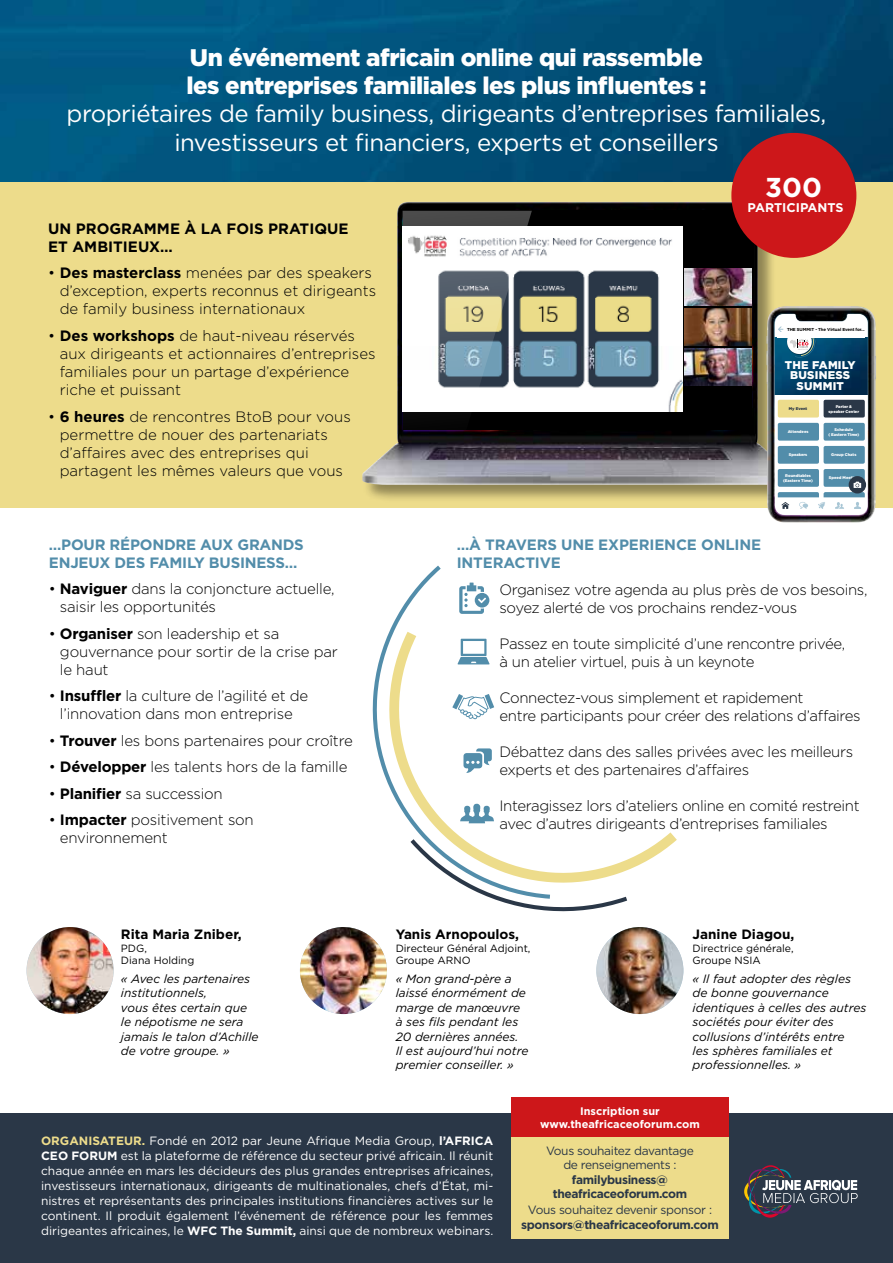
<style>
.page{position:relative;width:893px;height:1263px;background:#fff}
.page>*{position:absolute;margin:0;border:0;box-sizing:border-box;transform-origin:0 0}
.t1{font:700 27.3px "Gotham";color:#fff}
.t2{font:24px/28.2px "Gotham";letter-spacing:-.02em;color:#fff;text-align:center}
.t3{font:900 24px/28.2px "Gotham";letter-spacing:-.02em;color:#fff}
.t4{font:300 15px/18px "Gotham";letter-spacing:-.015em;color:#000}
.t5{font:700 15px/18px "Gotham";letter-spacing:-.015em;color:#528daa}
.t6{font:700 15px/18px "Gotham";color:#000}
.t7{font:700 13.5px "Gotham";color:#000}
.t8{font:700 12.6px "Gotham";color:#fff}
.t9{font:12px/15px "Gotham";color:#fff;text-align:justify}
.t10{font:italic 12px/14.4px "Gotham";color:#000}
.t11{font:12px/14.4px "Gotham";letter-spacing:-.03em;color:#2a3747;text-align:center}
.t12{font:700 12px/14.4px "Gotham";letter-spacing:-.03em;color:#2a3747;text-align:center}
.t13{font:900 11.25px/10.8px "Gotham";letter-spacing:.02em;color:#fff;text-align:center}
.t14{font:700 10.95px/13.2px "Gotham";color:#fff;text-align:center}
.t15{font:10.5px/12.6px "Gotham";color:#000}
.t16{font:700 4.35px "Gotham";letter-spacing:-.02em;color:#000}
.t17{font:900 3.9px/4.8px "Gotham";color:#fff;text-align:center}
.t18{font:900 3.9px "Gotham";color:#2a3747}
.s1{font-weight:700}
.s2{font-weight:700;color:#eddc8b}
</style>
<div class="page">
<svg style="left:627px;top:832px;width:50px;height:38px"></svg>
<svg style="left:372px;top:566px;width:118px;height:273px"></svg>
<svg style="left:410px;top:839px;width:217px;height:73px"></svg>
<svg style="left:459px;top:583px;width:30px;height:31px"></svg>
<svg style="left:458px;top:639px;width:32px;height:25px"></svg>
<svg style="left:452px;top:694px;width:42px;height:25px"></svg>
<svg style="left:460px;top:803px;width:34px;height:20px"></svg>
<svg style="left:463px;top:748px;width:29px;height:25px"></svg>
<img style="left:0;top:0;width:893px;height:182px">
<div style="left:0;top:1113px;width:893px;height:150px;background:#2a3747"></div>
<div style="left:0;top:182px;width:893px;height:326px;background:#eddc8b"></div>
<div style="left:362px;top:202px;width:448px;height:301px;background:#000;opacity:.4"></div>
<img style="left:362px;top:202px;width:430px;height:283px">
<div style="left:403px;top:211px;width:348px;height:219px;background:#000"></div>
<img style="left:684px;top:269px;width:67px;height:37px">
<img style="left:684px;top:349px;width:67px;height:37px">
<img style="left:684px;top:309px;width:67px;height:37px">
<img style="left:766px;top:306px;width:110px;height:217px">
<div style="left:778px;top:400px;width:41px;height:17px;background:#eddc8b;border-radius:2px"></div>
<div style="left:824px;top:400px;width:41px;height:17px;background:#2a3747;border-radius:2px"></div>
<div style="left:778px;top:423px;width:41px;height:18px;background:#528daa;border-radius:2px"></div>
<div style="left:824px;top:423px;width:41px;height:18px;background:#528daa;border-radius:2px"></div>
<div style="left:778px;top:446px;width:41px;height:18px;background:#528daa;border-radius:2px"></div>
<div style="left:824px;top:446px;width:41px;height:18px;background:#528daa;border-radius:2px"></div>
<div style="left:778px;top:469px;width:41px;height:18px;background:#528daa;border-radius:2px"></div>
<div style="left:824px;top:469px;width:41px;height:18px;background:#528daa;border-radius:2px"></div>
<div style="left:849px;top:476px;width:17px;height:17px;background:#2a3747;border-radius:50%"></div>
<svg style="left:778px;top:482px;width:87px;height:27px"></svg>
<div style="left:776px;top:324px;width:88px;height:13px;background:#fff"></div>
<svg style="left:778px;top:327px;width:38px;height:30px"></svg>
<svg style="left:744px;top:1165px;width:114px;height:53px"></svg>
<div style="left:731px;top:133px;width:125px;height:125px;background:#cd171a;border-radius:50%"></div>
<div style="left:511px;top:1135px;width:218px;height:103px;background:#eddc8b"></div>
<img style="left:532px;top:227px;width:150px;height:184px">
<svg style="left:403px;top:211px;width:129px;height:203px"></svg>
<div style="left:511px;top:1097px;width:218px;height:40px;background:#cd171a"></div>
<img style="left:27px;top:927px;width:87px;height:87px;border-radius:44px">
<img style="left:596px;top:927px;width:87px;height:87px;border-radius:44px">
<img style="left:300px;top:927px;width:87px;height:87px;border-radius:44px">
<h2 class="t3" style="left:186px;top:43px;width:522px">Un événement africain online qui rassemble les entreprises familiales les plus influentes :</h2>
<h2 class="t2" style="left:67px;top:99px;width:761px">propriétaires de family business, dirigeants d’entreprises familiales, investisseurs et financiers, experts et conseillers</h2>
<h1 class="t1" style="left:765px;top:169px;width:58px">300</h1>
<p class="t8" style="left:747px;top:199px;width:98px">PARTICIPANTS</p>
<p class="t6" style="left:48px;top:220px;width:302px">UN PROGRAMME À LA FOIS PRATIQUE<br>ET AMBITIEUX…</p>
<p class="t4" style="left:60px;top:264px;width:318px;text-indent:-12px">• <span class="s1">Des masterclass</span> menées par des speakers d’exception, experts reconnus et dirigeants de family business internationaux</p>
<p class="t4" style="left:60px;top:326px;width:317px;text-indent:-12px">• <span class="s1">Des workshops</span> de haut-niveau réservés aux dirigeants et actionnaires d’entreprises familiales pour un partage d’expérience riche et puissant</p>
<p class="t4" style="left:60px;top:407px;width:293px;text-indent:-12px">• <span class="s1">6 heures</span> de rencontres BtoB pour vous permettre de nouer des partenariats d’affaires avec des entreprises qui partagent les mêmes valeurs que vous</p>
<p class="t5" style="left:49px;top:535px;width:256px">…POUR RÉPONDRE AUX GRANDS<br>ENJEUX DES FAMILY BUSINESS…</p>
<p class="t4" style="left:60px;top:579px;width:276px;text-indent:-11px">• <span class="s1">Naviguer</span> dans la conjoncture actuelle, saisir les opportunités</p>
<p class="t4" style="left:60px;top:624px;width:279px;text-indent:-11px">• <span class="s1">Organiser</span> son leadership et sa gouvernance pour sortir de la crise par le haut</p>
<p class="t4" style="left:49px;top:686px;width:261px;text-align:center">• <span class="s1">Insuffler</span> la culture de l’agilité et de l’innovation dans mon entreprise</p>
<p class="t4" style="left:49px;top:731px;width:305px">• <span class="s1">Trouver</span> les bons partenaires pour croître</p>
<p class="t4" style="left:49px;top:757px;width:300px">• <span class="s1">Développer</span> les talents hors de la famille</p>
<p class="t4" style="left:49px;top:784px;width:175px">• <span class="s1">Planifier</span> sa succession</p>
<p class="t4" style="left:60px;top:810px;width:195px;text-indent:-11px">• <span class="s1">Impacter</span> positivement son environnement</p>
<p class="t16" style="left:787px;top:326px;width:79px">THE SUMMIT - The Virtual Event for...</p>
<p class="t13" style="left:785px;top:359px;width:72px">THE FAMILY<br>BUSINESS<br>SUMMIT</p>
<p class="t5" style="left:457px;top:535px;width:306px">…À TRAVERS UNE EXPERIENCE ONLINE<br>INTERACTIVE</p>
<p class="t18" style="left:789px;top:406px;width:20px">My Event</p>
<p class="t17" style="left:829px;top:404px;width:32px">Parter &amp; speaker Center</p>
<p class="t17" style="left:788px;top:429px;width:22px">Attendees</p>
<p class="t17" style="left:828px;top:427px;width:32px">Schedule<br>( Eastern Time)</p>
<p class="t17" style="left:789px;top:453px;width:20px">Speakers</p>
<p class="t17" style="left:831px;top:453px;width:27px">Group Chats</p>
<p class="t17" style="left:783px;top:473px;width:31px">Roundtables (Eastern Time)</p>
<p class="t17" style="left:829px;top:476px;width:32px">Speed Meeting</p>
<p class="t4" style="left:499px;top:580px;width:369px">Organisez votre agenda au plus près de vos besoins, soyez alerté de vos prochains rendez-vous</p>
<p class="t4" style="left:499px;top:634px;width:347px">Passez en toute simplicité d’une rencontre privée, à un atelier virtuel, puis à un keynote</p>
<p class="t4" style="left:499px;top:688px;width:363px">Connectez-vous simplement et rapidement<br>entre participants pour créer des relations d’affaires</p>
<p class="t4" style="left:499px;top:742px;width:355px">Débattez dans des salles privées avec les meilleurs experts et des partenaires d’affaires</p>
<p class="t4" style="left:499px;top:796px;width:362px">Interagissez lors d’ateliers online en comité restreint avec d’autres dirigeants d’entreprises familiales</p>
<p class="t7" style="left:121px;top:925px;width:122px">Rita Maria Zniber,</p>
<p class="t15" style="left:121px;top:941px;width:75px">PDG,<br>Diana Holding</p>
<p class="t10" style="left:121px;top:971px;width:139px">« Avec les partenaires institutionnels,<br>vous êtes certain que le népotisme ne sera jamais le talon d’Achille de votre groupe. »</p>
<p class="t7" style="left:396px;top:925px;width:125px">Yanis Arnopoulos,</p>
<p class="t15" style="left:396px;top:941px;width:136px">Directeur Général Adjoint,<br>Groupe ARNO</p>
<p class="t10" style="left:396px;top:971px;width:134px">« Mon grand-père a laissé énormément de marge de manœuvre à ses fils pendant les<br>20 dernières années.<br>Il est aujourd’hui notre premier conseiller. »</p>
<p class="t7" style="left:693px;top:925px;width:103px">Janine Diagou,</p>
<p class="t15" style="left:693px;top:941px;width:103px">Directrice générale,<br>Groupe NSIA</p>
<p class="t10" style="left:693px;top:971px;width:175px">« Il faut adopter des règles de bonne gouvernance identiques à celles des autres sociétés pour éviter des collusions d’intérêts entre<br>les sphères familiales et professionnelles. »</p>
<p class="t14" style="left:540px;top:1104px;width:161px">Inscription sur www.theafricaceoforum.com</p>
<p class="t9" style="left:41px;top:1133px;width:454px"><span class="s2">ORGANISATEUR.</span> Fondé en 2012 par Jeune Afrique Media Group, <span class="s1">l’AFRICA CEO FORUM</span> est la plateforme de référence du secteur privé africain. Il réunit chaque année en mars les décideurs des plus grandes entreprises africaines, investisseurs internationaux, dirigeants de multinationales, chefs d’État, mi&shy;nistres et représentants des principales institutions financières actives sur le continent. Il produit également l’événement de référence pour les femmes dirigeantes africaines, le <span class="s1">WFC The Summit,</span> ainsi que de nombreux webinars.</p>
<p class="t11" style="left:546px;top:1143px;width:149px">Vous souhaitez davantage de renseignements :</p>
<p class="t12" style="left:553px;top:1172px;width:136px">familybusiness@ theafricaceoforum.com</p>
<p class="t11" style="left:528px;top:1203px;width:186px">Vous souhaitez devenir sponsor :</p>
<p class="t12" style="left:521px;top:1217px;width:199px">sponsors@theafricaceoforum.com</p>
</div>
